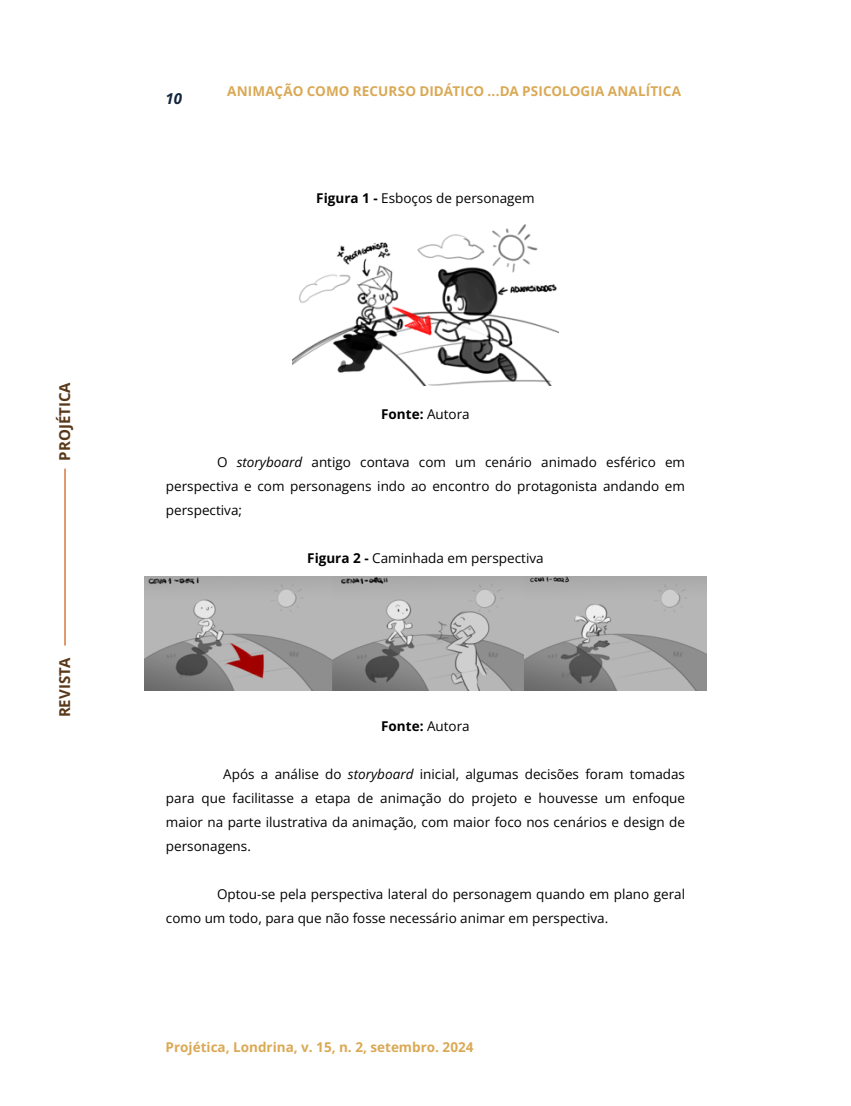
<style>
.page{position:relative;width:851px;height:1106px;background:#fff}
.page>*{position:absolute;margin:0;border:0;box-sizing:border-box;transform-origin:0 0}
.t1{font:700 15px "Open Sans";color:#593819}
.t2{font:italic 700 15px "Open Sans";color:#13263d}
.t3{font:13.5px/24px "Open Sans";color:#000;text-align:justify}
.t4{font:700 13.5px "Open Sans";color:#daa955}
.t5{font:700 13.5px "Open Sans";color:#000}
.s1{font-weight:700}
.s2{font-weight:400}
.s3{font-style:italic}
</style>
<div class="page">
<hr style="left:64px;top:468px;width:2px;height:177px;background:#ce560c">
<img style="left:292px;top:224px;width:266px;height:161px">
<img style="left:144px;top:576px;width:562px;height:115px">
<p class="t1" style="left:54px;top:460px;width:80px;rotate:-90deg">PROJÉTICA</p>
<p class="t1" style="left:54px;top:717px;width:62px;rotate:-90deg">REVISTA</p>
<p class="t2" style="left:166px;top:88px;width:18px">10</p>
<p class="t4" style="left:227px;top:82px;width:455px">ANIMAÇÃO COMO RECURSO DIDÁTICO ...DA PSICOLOGIA ANALÍTICA</p>
<p class="t3" style="left:316px;top:185px;width:220px"><span class="s1">Figura 1 -</span> Esboços de personagem</p>
<p class="t5" style="left:381px;top:404px;width:90px">Fonte: <span class="s2">Autora</span></p>
<p class="t3" style="left:166px;top:449px;width:520px;text-indent:51px">O <span class="s3">storyboard</span> antigo contava com um cenário animado esférico em perspectiva e com personagens indo ao encontro do protagonista andando em perspectiva;</p>
<p class="t3" style="left:307px;top:545px;width:238px"><span class="s1">Figura 2 -</span> Caminhada em perspectiva</p>
<p class="t5" style="left:381px;top:716px;width:90px">Fonte: <span class="s2">Autora</span></p>
<p class="t3" style="left:166px;top:761px;width:520px;text-indent:57px">Após a análise do <span class="s3">storyboard</span> inicial, algumas decisões foram tomadas para que facilitasse a etapa de animação do projeto e houvesse um enfoque maior na parte ilustrativa da animação, com maior foco nos cenários e design de personagens.</p>
<p class="t3" style="left:166px;top:881px;width:520px;text-indent:51px">Optou-se pela perspectiva lateral do personagem quando em plano geral como um todo, para que não fosse necessário animar em perspectiva.</p>
<p class="t4" style="left:166px;top:1037px;width:309px">Projética, Londrina, v. 15, n. 2, setembro. 2024</p>
</div>
